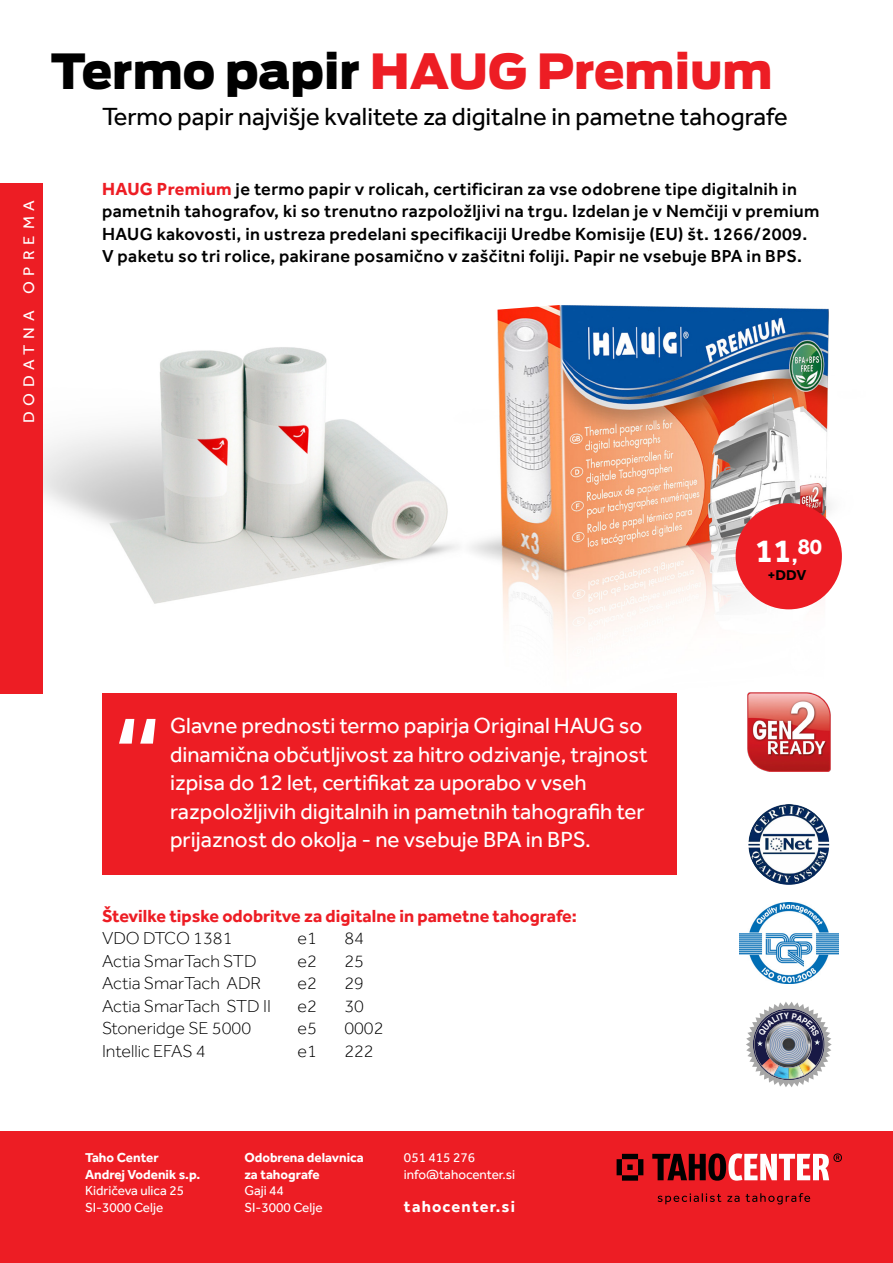
<style>
.page{position:relative;width:893px;height:1263px;background:#fff}
.page>*{position:absolute;margin:0;border:0;box-sizing:border-box;transform-origin:0 0}
.t1{font:900 48px "Antenna";color:#ed1d24}
.t2{font:700 33.6px "Effra";color:#fff}
.t3{font:25.5px "Effra";color:#000}
.t4{font:22.5px/28.5px "Effra";color:#fff}
.t5{font:500 18px/22.5px "Effra";letter-spacing:.02em;color:#000}
.t6{font:300 18px "Effra";color:#000}
.t7{font:700 18px "Effra";color:#ed1d24}
.t8{font:700 16.5px "Effra";letter-spacing:.07em;color:#fff}
.t9{font:15.75px "Effra";letter-spacing:.355em;color:#fff;scale:1.05 1}
.t10{font:700 15px "Effra";color:#000}
.t11{font:13.5px "Effra";color:#fff}
.t12{font:700 13.5px/16.5px "Effra";color:#fff}
.s1{color:#000}
.s2{font-weight:700;color:#ed1d24}
.s3{font-size:21.15px}
</style>
<div class="page">
<img style="left:477px;top:305px;width:365px;height:448px">
<img style="left:43px;top:347px;width:434px;height:257px">
<div style="left:0;top:183px;width:43px;height:510px;background:#ed1d24"></div>
<div style="left:0;top:1131px;width:893px;height:132px;background:#ed1d24"></div>
<svg style="left:658px;top:1193px;width:152px;height:11px"></svg>
<svg style="left:617px;top:1154px;width:26px;height:27px"></svg>
<svg style="left:652px;top:1153px;width:190px;height:28px"></svg>
<div style="left:102px;top:693px;width:574px;height:181px;background:#ed1d24"></div>
<svg style="left:119px;top:719px;width:37px;height:25px"></svg>
<img style="left:748px;top:804px;width:81px;height:81px;border-radius:40px">
<img style="left:740px;top:903px;width:98px;height:81px">
<div style="left:736px;top:503px;width:106px;height:106px;background:#ed1d24;border-radius:50%"></div>
<img style="left:746px;top:692px;width:85px;height:80px">
<img style="left:746px;top:1002px;width:86px;height:85px">
<p class="t1" style="left:51px;top:43px;width:723px"><span class="s1">Termo papir</span> HAUG Premium</p>
<p class="t3" style="left:102px;top:102px;width:687px">Termo papir najvišje kvalitete za digitalne in pametne tahografe</p>
<p class="t9" style="left:20px;top:423px;width:214px;rotate:-90deg">dodatna oprema</p>
<p class="t5" style="left:102px;top:177px;width:719px"><span class="s2">HAUG Premium</span> je termo papir v rolicah, certificiran za vse odobrene tipe digitalnih in pametnih tahografov, ki so trenutno razpoložljivi na trgu. Izdelan je v Nemčiji v premium HAUG kakovosti, in ustreza predelani specifikaciji Uredbe Komisije (EU) št. 1266/2009.<br>V paketu so tri rolice, pakirane posamično v zaščitni foliji. Papir ne vsebuje BPA in BPS.</p>
<p class="t2" style="left:755px;top:530px;width:69px">11<span class="s3">,</span><sup>80</sup></p>
<p class="t10" style="left:767px;top:566px;width:40px">+DDV</p>
<p class="t4" style="left:170px;top:711px;width:479px">Glavne prednosti termo papirja Original HAUG so dinamična občutljivost za hitro odzivanje, trajnost izpisa do 12 let, certifikat za uporabo v vseh razpoložljivih digitalnih in pametnih tahografih ter prijaznost do okolja - ne vsebuje BPA in BPS.</p>
<p class="t7" style="left:102px;top:904px;width:476px">Številke tipske odobritve za digitalne in pametne tahografe:</p>
<p class="t6" style="left:102px;top:928px;width:132px">VDO DTCO 1381</p>
<p class="t6" style="left:298px;top:928px;width:21px">e1</p>
<p class="t6" style="left:344px;top:928px;width:21px">84</p>
<p class="t6" style="left:102px;top:950px;width:156px">Actia SmarTach STD</p>
<p class="t6" style="left:298px;top:950px;width:21px">e2</p>
<p class="t6" style="left:344px;top:950px;width:21px">25</p>
<p class="t6" style="left:102px;top:973px;width:161px">Actia SmarTach ADR</p>
<p class="t6" style="left:298px;top:973px;width:21px">e2</p>
<p class="t6" style="left:344px;top:973px;width:21px">29</p>
<p class="t6" style="left:102px;top:995px;width:171px">Actia SmarTach STD II</p>
<p class="t6" style="left:298px;top:995px;width:21px">e2</p>
<p class="t6" style="left:344px;top:995px;width:21px">30</p>
<p class="t6" style="left:102px;top:1018px;width:151px">Stoneridge SE 5000</p>
<p class="t6" style="left:298px;top:1018px;width:21px">e5</p>
<p class="t6" style="left:344px;top:1018px;width:41px">0002</p>
<p class="t6" style="left:102px;top:1040px;width:105px">Intellic EFAS 4</p>
<p class="t6" style="left:298px;top:1040px;width:21px">e1</p>
<p class="t6" style="left:344px;top:1040px;width:31px">222</p>
<p class="t12" style="left:85px;top:1149px;width:75px">Taho Center</p>
<p class="t12" style="left:85px;top:1166px;width:117px">Andrej Vodenik s.p.</p>
<p class="t11" style="left:85px;top:1183px;width:101px">Kidričeva ulica 25</p>
<p class="t11" style="left:85px;top:1199px;width:80px">SI-3000 Celje</p>
<p class="t12" style="left:244px;top:1149px;width:121px">Odobrena delavnica za tahografe</p>
<p class="t11" style="left:244px;top:1183px;width:41px">Gaji 44</p>
<p class="t11" style="left:244px;top:1199px;width:80px">SI-3000 Celje</p>
<p class="t11" style="left:404px;top:1150px;width:73px">051 415 276</p>
<p class="t11" style="left:404px;top:1166px;width:113px">info@tahocenter.si</p>
<p class="t8" style="left:404px;top:1196px;width:113px">tahocenter.si</p>
</div>
